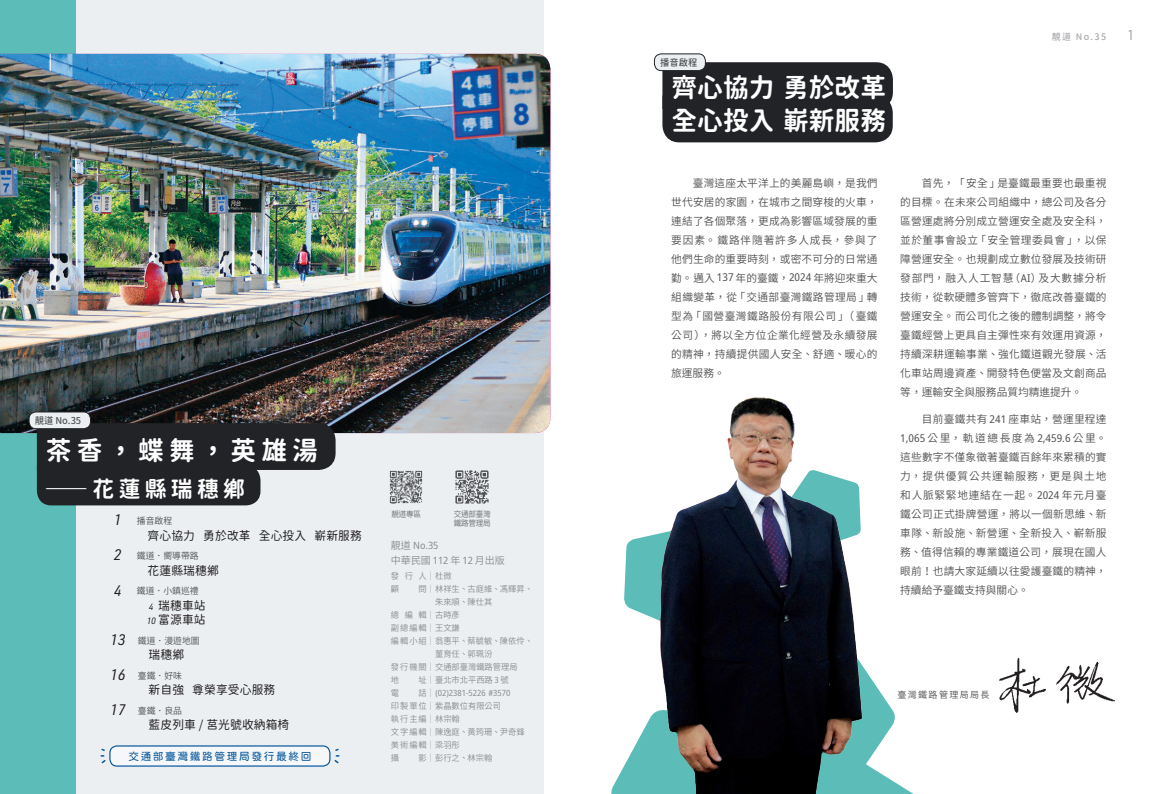
<style>
.page{position:relative;width:1163px;height:794px;background:#fff}
.page>*{position:absolute;margin:0;border:0;box-sizing:border-box;transform-origin:0 0}
.t1{font:26px "Gen Sen Rounded TW B";color:#fff}
.t2{font:22px "Gen Sen Rounded TW B";letter-spacing:.2em;color:#fff}
.t3{font:italic 15px "URWDIN";color:#231f20}
.t4{font:300 14px "URWDIN";color:#8a8c8f}
.t5{font:12px/14.4px "Gen Sen Rounded TW R";letter-spacing:.01em;color:#231f20}
.t6{font:10.7px/19px "Source Han Sans TC";letter-spacing:.02em;color:#505052;text-align:justify}
.t7{font:semi-condensed 10.7px "Noto Sans";color:#505052}
.t8{font:10.7px "jf openhuninn 2.0";letter-spacing:.15em;color:#06579c}
.t9{font:10px "Source Han Sans TC";color:#8a8c8f}
.t10{font:semi-condensed 10px "Noto Sans";color:#8a8c8f}
.t11{font:9.5px "Gen Sen Rounded TW M";color:#505052}
.t12{font:9px "Source Han Sans TC";color:#505052}
.t13{font:9px "Source Han Sans TC";letter-spacing:.15em;color:#505052}
.t14{font:9px "Gen Sen Rounded TW M";color:#a8a9ad}
.t15{font:italic 9px/14.4px "URWDIN";color:#231f20}
.t16{font:8.5px/13px "Source Han Sans TC";color:#8a8c8f}
.t17{font:semi-condensed 8.5px "Noto Sans";color:#8a8c8f}
.t18{font:8px/9.5px "Source Han Sans TC";letter-spacing:-.03em;color:#6c6d70;scale:.95 1}
.s1{font-family:"URWDIN";font-style:italic;font-size:15px;color:#231f20}
.s2{font-family:"Source Han Sans TC";font-stretch:normal}
.s3{font-family:"Noto Sans";font-stretch:semi-condensed}
</style>
<div class="page">
<div style="left:0;top:0;width:544px;height:794px;background:#ebeff2"></div>
<div style="left:0;top:0;width:76px;height:794px;background:#5bbcb8"></div>
<img style="left:0;top:54px;width:550px;height:379px">
<img style="left:389px;top:470px;width:34px;height:34px">
<img style="left:455px;top:470px;width:34px;height:34px">
<img style="left:999px;top:658px;width:115px;height:54px">
<div style="left:29px;top:412px;width:61px;height:17px;background:#ebeff2;border-radius:7px"></div>
<div style="left:29px;top:411px;width:62px;height:18px;border:1px solid #212327;border-radius:7px"></div>
<div style="left:662px;top:62px;width:230px;height:80px;background:#212327"></div>
<div style="left:654px;top:54px;width:51px;height:17px;background:#ebeff2;border-radius:7px"></div>
<div style="left:653px;top:53px;width:52px;height:18px;border:1px solid #212327;border-radius:7px"></div>
<svg style="left:37px;top:423px;width:298px;height:82px"></svg>
<div style="left:110px;top:746px;width:220px;height:20px;background:#f5f7f8;border-radius:7px"></div>
<div style="left:109px;top:745px;width:221px;height:21px;border:1px solid #06579c;border-radius:7px"></div>
<svg style="left:334px;top:748px;width:6px;height:16px"></svg>
<svg style="left:100px;top:748px;width:6px;height:16px"></svg>
<svg style="left:624px;top:534px;width:31px;height:85px"></svg>
<svg style="left:611px;top:674px;width:303px;height:120px"></svg>
<img style="left:655px;top:397px;width:213px;height:397px">
<p class="t11" style="left:35px;top:415px;width:48px">靚道 No.35</p>
<h1 class="t1" style="left:46px;top:435px;width:273px">茶香，蝶舞，英雄湯</h1>
<h2 class="t2" style="left:45px;top:476px;width:202px">——花蓮縣瑞穗鄉</h2>
<p class="t12" style="left:114px;top:516px;width:60px"><span class="s1">1</span> 播音啟程</p>
<p class="t5" style="left:148px;top:528px;width:216px">齊心協力 勇於改革 全心投入 嶄新服務</p>
<p class="t12" style="left:114px;top:551px;width:86px"><span class="s1">2</span> 鐵道．嚮導帶路</p>
<p class="t5" style="left:148px;top:563px;width:73px">花蓮縣瑞穗鄉</p>
<h3 class="t3" style="left:114px;top:580px;width:9px">4</h3>
<p class="t12" style="left:137px;top:586px;width:63px">鐵道．小鎮巡禮</p>
<p class="t5" style="left:158px;top:598px;width:49px">瑞穗車站富源車站</p>
<p class="t15" style="left:147px;top:599px;width:11px">4<br>10</p>
<p class="t12" style="left:110px;top:635px;width:91px"><span class="s1">13</span> 鐵道．漫遊地圖</p>
<p class="t5" style="left:148px;top:648px;width:37px">瑞穗鄉</p>
<p class="t12" style="left:110px;top:670px;width:73px"><span class="s1">16</span> 臺鐵．好味</p>
<p class="t5" style="left:148px;top:683px;width:128px">新自強 尊榮享受心服務</p>
<p class="t12" style="left:110px;top:705px;width:73px"><span class="s1">17</span> 臺鐵．良品</p>
<p class="t5" style="left:148px;top:718px;width:142px">藍皮列車 / 莒光號收納箱椅</p>
<p class="t8" style="left:128px;top:749px;width:184px">交通部臺灣鐵路管理局發行最終回</p>
<p class="t18" style="left:391px;top:509px;width:33px">靚道專區</p>
<p class="t18" style="left:453px;top:509px;width:41px">交通部臺灣鐵路管理局</p>
<p class="t10" style="left:391px;top:539px;width:49px"><span class="s2">靚道</span> No.35</p>
<p class="t16" style="left:391px;top:570px;width:62px">發 行 人｜杜微顧</p>
<p class="t9" style="left:391px;top:555px;width:115px">中華民國 <span class="s3">112</span> 年 <span class="s3">12</span> 月出版</p>
<p class="t16" style="left:418px;top:583px;width:116px">問｜林祥生、古庭維、馮輝昇、</p>
<p class="t16" style="left:435px;top:596px;width:59px">朱來順、陳仕其</p>
<p class="t16" style="left:391px;top:609px;width:70px">總 編 輯｜古時彥</p>
<p class="t16" style="left:391px;top:622px;width:70px">副總編輯｜王文謙</p>
<p class="t16" style="left:391px;top:635px;width:144px">編輯小組｜翁惠平、蔡毓敏、陳依伶、</p>
<p class="t16" style="left:435px;top:648px;width:59px">董育任、郭珮汾</p>
<p class="t16" style="left:391px;top:661px;width:128px">發行機關｜交通部臺灣鐵路管理局</p>
<p class="t16" style="left:391px;top:674px;width:10px">地</p>
<p class="t16" style="left:418px;top:674px;width:92px">址｜臺北市北平西路 <span class="s3">3</span> 號</p>
<p class="t16" style="left:391px;top:687px;width:10px">電</p>
<p class="t17" style="left:418px;top:687px;width:93px"><span class="s2">話｜</span> (02)2381-5226 #3570</p>
<p class="t16" style="left:391px;top:700px;width:135px">印製單位｜紫晶數位有限公司<br>執行主編｜林宗翰<br>文字編輯｜陳逸庭、黃筠珊、尹奇鋒美術編輯｜梁羽彤<br>攝</p>
<p class="t16" style="left:418px;top:752px;width:75px">影｜彭行之、林宗翰</p>
<p class="t11" style="left:660px;top:57px;width:39px">播音啟程</p>
<h1 class="t1" style="left:671px;top:73px;width:216px">齊心協力 勇於改革</h1>
<h1 class="t1" style="left:671px;top:106px;width:216px">全心投入嶄新服務</h1>
<p class="t14" style="left:1051px;top:31px;width:56px">靚道 No.35</p>
<h3 class="t4" style="left:1126px;top:26px;width:9px">1</h3>
<p class="t6" style="left:671px;top:173px;width:208px">　　臺灣這座太平洋上的美麗島嶼，是我們世代安居的家園，在城市之間穿梭的火車，連結了各個聚落，更成為影響區域發展的重要因素。鐵路伴隨著許多人成長，參與了他們生命的重要時刻，或密不可分的日常通勤。邁入 <span class="s3">137</span> 年的臺鐵，<span class="s3">2024</span> 年將迎來重大組織變革，從「交通部臺灣鐵路管理局」轉型為「國營臺灣鐵路股份有限公司」（臺鐵公司），將以全方位企業化經營及永續發展的精神，持續提供國人安全、舒適、暖心的旅運服務。</p>
<p class="t6" style="left:900px;top:173px;width:208px">　　首先，「安全」是臺鐵最重要也最重視的目標。在未來公司組織中，總公司及各分區營運處將分別成立營運安全處及安全科，並於董事會設立「安全管理委員會」，以保障營運安全。也規劃成立數位發展及技術研發部門，融入人工智慧（<span class="s3">AI</span>）及大數據分析技術，從軟硬體多管齊下，徹底改善臺鐵的營運安全。而公司化之後的體制調整，將令臺鐵經營上更具自主彈性來有效運用資源，持續深耕運輸事業、強化鐵道觀光發展、活化車站周邊資產、開發特色便當及文創商品等，運輸安全與服務品質均精進提升。</p>
<p class="t6" style="left:900px;top:410px;width:208px">　　目前臺鐵共有 <span class="s3">241</span> 座車站，營運里程達</p>
<p class="t7" style="left:900px;top:431px;width:208px">1,065 <span class="s2">公里，軌道總長度為</span> 2,459.6 <span class="s2">公里。</span></p>
<p class="t6" style="left:900px;top:448px;width:208px">這些數字不僅象徵著臺鐵百餘年來累積的實力，提供優質公共運輸服務，更是與土地和人脈緊緊地連結在一起。<span class="s3">2024</span> 年元月臺鐵公司正式掛牌營運，將以一個新思維、新車隊、新設施、新營運、全新投入、嶄新服務、值得信賴的專業鐵道公司，展現在國人眼前！也請大家延續以往愛護臺鐵的精神，持續給予臺鐵支持與關心。</p>
<p class="t13" style="left:897px;top:689px;width:93px">臺灣鐵路管理局局長</p>
</div>
